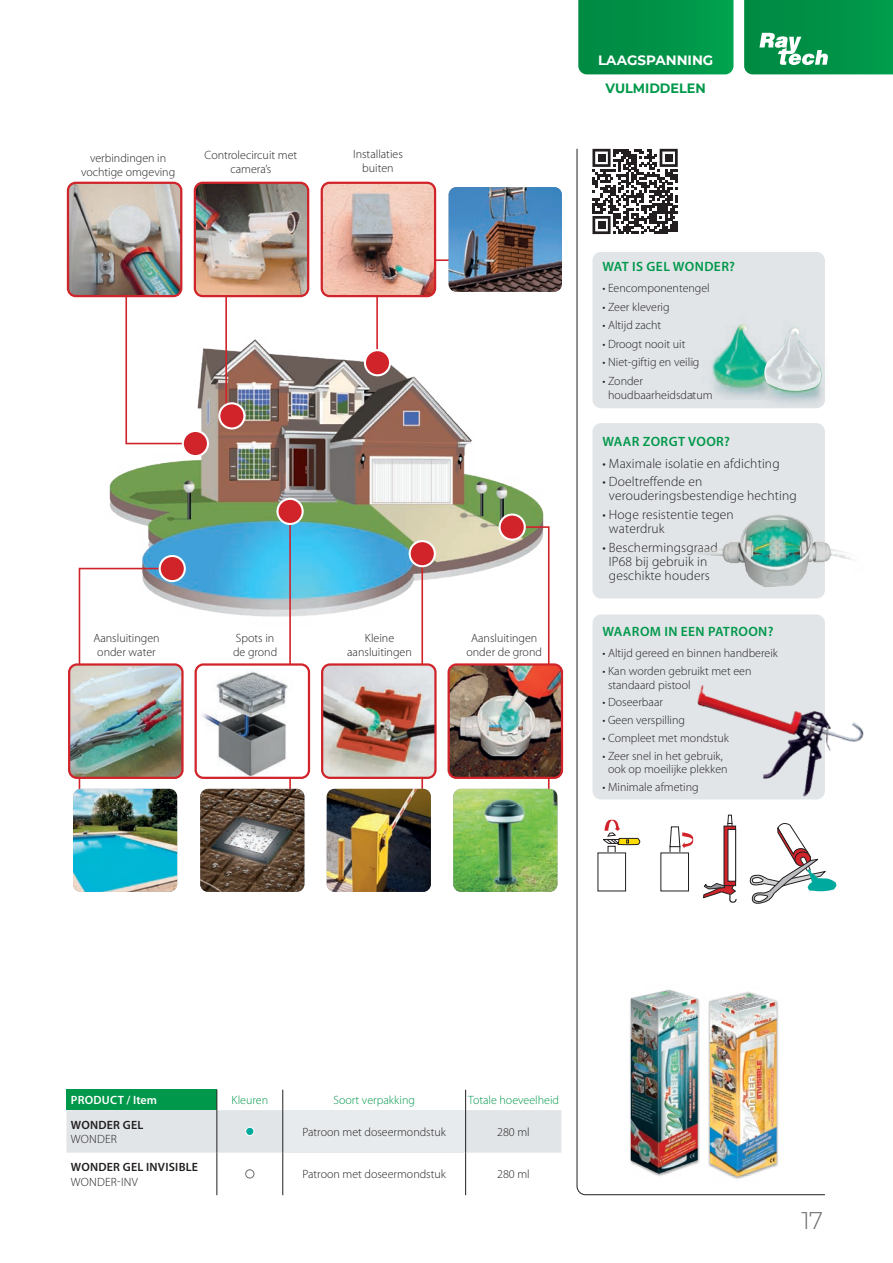
<style>
.page{position:relative;width:893px;height:1263px;background:#fff}
.page>*{position:absolute;margin:0;border:0;box-sizing:border-box;transform-origin:0 0}
.t1{font:300 24px "Montserrat";color:#6c6d70}
.t2{font:300 13.5px/14.2px "Myriad Pro";letter-spacing:.01em;color:#231f20}
.t3{font:600 13.5px "Myriad Pro";letter-spacing:.03em;color:#00984a}
.t4{font:700 13.5px "Montserrat";color:#fff}
.t5{font:700 13.5px "Montserrat";color:#00984a;scale:.95 1}
.t6{font:300 12px/14.2px "Myriad Pro";color:#231f20;text-align:center}
.t7{font:300 12px "Myriad Pro";color:#00984a}
.t8{font:600 12px "Myriad Pro";letter-spacing:.02em;color:#231f20}
.t9{font:600 12px "Myriad Pro";letter-spacing:.02em;color:#fff}
.t10{font:300 12px "Myriad Pro";letter-spacing:.02em;color:#231f20}
</style>
<div class="page">
<svg style="left:578px;top:0;width:155px;height:74px;background:#019348"></svg>
<svg style="left:577px;top:148px;width:248px;height:1047px"></svg>
<svg style="left:744px;top:0;width:149px;height:74px;background:#139a54"></svg>
<img style="left:109px;top:339px;width:435px;height:278px">
<svg style="left:516px;top:525px;width:34px;height:264px"></svg>
<div style="left:500px;top:514px;width:25px;height:26px;background:#d1232a;border-radius:50%"></div>
<div style="left:499px;top:513px;width:27px;height:28px;border:2px solid #fff;border-radius:50%"></div>
<svg style="left:355px;top:558px;width:69px;height:231px"></svg>
<div style="left:410px;top:541px;width:25px;height:25px;background:#d1232a;border-radius:50%"></div>
<div style="left:409px;top:540px;width:27px;height:27px;border:2px solid #fff;border-radius:50%"></div>
<svg style="left:375px;top:259px;width:100px;height:99px"></svg>
<div style="left:365px;top:350px;width:25px;height:25px;background:#d1232a;border-radius:50%"></div>
<div style="left:364px;top:349px;width:27px;height:27px;border:2px solid #fff;border-radius:50%"></div>
<svg style="left:259px;top:516px;width:33px;height:273px"></svg>
<div style="left:277px;top:499px;width:26px;height:25px;background:#d1232a;border-radius:50%"></div>
<div style="left:276px;top:498px;width:28px;height:27px;border:2px solid #fff;border-radius:50%"></div>
<svg style="left:78px;top:567px;width:90px;height:222px"></svg>
<div style="left:160px;top:556px;width:25px;height:25px;background:#d1232a;border-radius:50%"></div>
<div style="left:159px;top:555px;width:27px;height:27px;border:2px solid #fff;border-radius:50%"></div>
<svg style="left:125px;top:285px;width:59px;height:160px"></svg>
<div style="left:183px;top:431px;width:25px;height:25px;background:#d1232a;border-radius:50%"></div>
<div style="left:182px;top:430px;width:27px;height:27px;border:2px solid #fff;border-radius:50%"></div>
<svg style="left:225px;top:297px;width:17px;height:111px"></svg>
<div style="left:219px;top:403px;width:25px;height:25px;background:#d1232a;border-radius:50%"></div>
<div style="left:218px;top:402px;width:27px;height:27px;border:2px solid #fff;border-radius:50%"></div>
<img style="left:450px;top:666px;width:110px;height:110px">
<div style="left:447px;top:663px;width:116px;height:116px;border:2px solid #d1232a;border-radius:8px"></div>
<img style="left:324px;top:666px;width:110px;height:110px">
<div style="left:321px;top:663px;width:116px;height:116px;border:2px solid #d1232a;border-radius:8px"></div>
<img style="left:198px;top:666px;width:109px;height:110px">
<div style="left:195px;top:663px;width:115px;height:116px;border:2px solid #d1232a;border-radius:8px"></div>
<img style="left:70px;top:183px;width:111px;height:113px">
<div style="left:67px;top:182px;width:115px;height:115px;border:2px solid #d1232a;border-radius:8px"></div>
<img style="left:197px;top:185px;width:109px;height:109px">
<div style="left:194px;top:182px;width:115px;height:115px;border:2px solid #d1232a;border-radius:8px"></div>
<img style="left:322px;top:183px;width:113px;height:113px">
<div style="left:321px;top:182px;width:115px;height:115px;border:2px solid #d1232a;border-radius:8px"></div>
<img style="left:71px;top:666px;width:110px;height:110px">
<div style="left:68px;top:663px;width:116px;height:116px;border:2px solid #d1232a;border-radius:8px"></div>
<img style="left:449px;top:187px;width:113px;height:105px">
<svg style="left:66px;top:1152px;width:495px;height:43px"></svg>
<hr style="left:217px;top:1152px;width:1px;height:43px;background:#231f20">
<hr style="left:283px;top:1152px;width:1px;height:43px;background:#231f20">
<hr style="left:465px;top:1152px;width:1px;height:43px;background:#231f20">
<svg style="left:66px;top:1090px;width:495px;height:62px"></svg>
<div style="left:246px;top:1127px;width:8px;height:8px;background:#00a99d;border-radius:50%"></div>
<div style="left:245px;top:1127px;width:9px;height:9px;border:1px solid #fff;border-radius:50%"></div>
<div style="left:246px;top:1170px;width:8px;height:8px;background:#fff;border-radius:50%"></div>
<div style="left:245px;top:1169px;width:9px;height:9px;border:1px solid #6c6d70;border-radius:50%"></div>
<img style="left:704px;top:986px;width:80px;height:195px">
<img style="left:625px;top:984px;width:80px;height:194px">
<div style="left:592px;top:252px;width:233px;height:156px;background:#e1e5e8;border-radius:9px"></div>
<div style="left:592px;top:423px;width:233px;height:175px;background:#e1e5e8;border-radius:9px"></div>
<div style="left:592px;top:614px;width:233px;height:185px;background:#e1e5e8;border-radius:9px"></div>
<img style="left:681px;top:515px;width:173px;height:85px">
<img style="left:653px;top:685px;width:211px;height:136px">
<img style="left:707px;top:325px;width:30px;height:63px">
<img style="left:737px;top:320px;width:88px;height:89px">
<img style="left:763px;top:328px;width:59px;height:70px">
<img style="left:200px;top:789px;width:104px;height:103px">
<img style="left:73px;top:789px;width:104px;height:103px">
<img style="left:327px;top:789px;width:104px;height:103px">
<img style="left:453px;top:789px;width:104px;height:103px">
<div style="left:598px;top:853px;width:28px;height:38px;background:#fff"></div>
<div style="left:597px;top:852px;width:29px;height:39px;border:1px solid #231f20"></div>
<svg style="left:602px;top:820px;width:42px;height:36px"></svg>
<div style="left:670px;top:846px;width:10px;height:15px;background:#fff"></div>
<div style="left:661px;top:853px;width:27px;height:38px;background:#fff"></div>
<div style="left:660px;top:852px;width:29px;height:39px;border:1px solid #231f20"></div>
<svg style="left:669px;top:826px;width:24px;height:22px"></svg>
<div style="left:724px;top:826px;width:12px;height:60px;background:#d1232a"></div>
<svg style="left:727px;top:814px;width:6px;height:13px"></svg>
<div style="left:728px;top:829px;width:8px;height:52px;background:#fff"></div>
<div style="left:727px;top:829px;width:9px;height:53px;border:1px solid #231f20"></div>
<svg style="left:749px;top:820px;width:88px;height:85px"></svg>
<svg style="left:702px;top:882px;width:36px;height:21px"></svg>
<svg style="left:592px;top:149px;width:86px;height:85px"></svg>
<div style="left:598px;top:154px;width:7px;height:8px;background:#231f20"></div>
<div style="left:665px;top:154px;width:7px;height:8px;background:#231f20"></div>
<div style="left:598px;top:221px;width:7px;height:8px;background:#231f20"></div>
<p class="t6" style="left:81px;top:151px;width:96px">verbindingen in vochtige omgeving</p>
<p class="t6" style="left:353px;top:147px;width:51px">Installaties buiten</p>
<p class="t6" style="left:205px;top:148px;width:94px">Controlecircuit met camera’s</p>
<p class="t6" style="left:93px;top:630px;width:68px">Aansluitingen onder water</p>
<p class="t6" style="left:233px;top:630px;width:46px;text-align:left">Spots in de grond</p>
<p class="t6" style="left:347px;top:630px;width:66px">Kleine aansluitingen</p>
<p class="t6" style="left:466px;top:630px;width:77px">Aansluitingen onder de grond</p>
<p class="t4" style="left:598px;top:51px;width:117px">LAAGSPANNING</p>
<p class="t5" style="left:605px;top:78px;width:107px">VULMIDDELEN</p>
<p class="t3" style="left:602px;top:258px;width:134px">WAT IS GEL WONDER?</p>
<p class="t6" style="left:602px;top:281px;width:109px">• Eencomponentengel</p>
<p class="t6" style="left:602px;top:299px;width:69px">• Zeer kleverig</p>
<p class="t6" style="left:602px;top:318px;width:60px">• Altijd zacht</p>
<p class="t6" style="left:602px;top:336px;width:85px">• Droogt nooit uit</p>
<p class="t6" style="left:602px;top:355px;width:98px">• Niet-giftig en veilig</p>
<p class="t6" style="left:608px;top:373px;width:106px;text-align:left;text-indent:-6px">• Zonder houdbaarheidsdatum</p>
<p class="t3" style="left:602px;top:433px;width:129px">WAAR ZORGT VOOR?</p>
<p class="t2" style="left:602px;top:456px;width:179px">• Maximale isolatie en afdichting</p>
<p class="t2" style="left:609px;top:474px;width:189px;text-indent:-7px">• Doeltreffende en verouderingsbestendige hechting</p>
<p class="t2" style="left:609px;top:507px;width:126px;text-indent:-7px">• Hoge resistentie tegen waterdruk</p>
<p class="t2" style="left:602px;top:540px;width:117px;text-align:center">• Beschermingsgraad<br>IP68 bij gebruik in geschikte houders</p>
<p class="t3" style="left:602px;top:623px;width:172px">WAAROM IN EEN PATROON?</p>
<p class="t6" style="left:602px;top:646px;width:177px">• Altijd gereed en binnen handbereik</p>
<p class="t6" style="left:608px;top:664px;width:145px;line-height:13.5px;text-align:left;text-indent:-6px">• Kan worden gebruikt met een standaard pistool</p>
<p class="t6" style="left:602px;top:695px;width:62px">• Doseerbaar</p>
<p class="t6" style="left:602px;top:713px;width:84px">• Geen verspilling</p>
<p class="t6" style="left:602px;top:730px;width:128px">• Compleet met mondstuk</p>
<p class="t6" style="left:602px;top:749px;width:127px;line-height:13.5px">• Zeer snel in het gebruik, ook op moeilijke plekken</p>
<p class="t6" style="left:602px;top:779px;width:98px">• Minimale afmeting</p>
<p class="t9" style="left:71px;top:1093px;width:88px">PRODUCT / Item</p>
<p class="t7" style="left:232px;top:1093px;width:38px">Kleuren</p>
<p class="t7" style="left:333px;top:1093px;width:83px">Soort verpakking</p>
<p class="t7" style="left:468px;top:1093px;width:92px">Totale hoeveelheid</p>
<p class="t8" style="left:71px;top:1117px;width:74px">WONDER GEL</p>
<p class="t6" style="left:71px;top:1132px;width:48px">WONDER</p>
<p class="t6" style="left:302px;top:1125px;width:145px">Patroon met doseermondstuk</p>
<p class="t6" style="left:497px;top:1125px;width:34px">280 ml</p>
<p class="t8" style="left:71px;top:1159px;width:129px">WONDER GEL INVISIBLE</p>
<p class="t10" style="left:71px;top:1174px;width:69px">WONDER-INV</p>
<p class="t6" style="left:302px;top:1167px;width:145px">Patroon met doseermondstuk</p>
<p class="t6" style="left:497px;top:1167px;width:34px">280 ml</p>
<h1 class="t1" style="left:801px;top:1204px;width:23px">17</h1>
</div>
